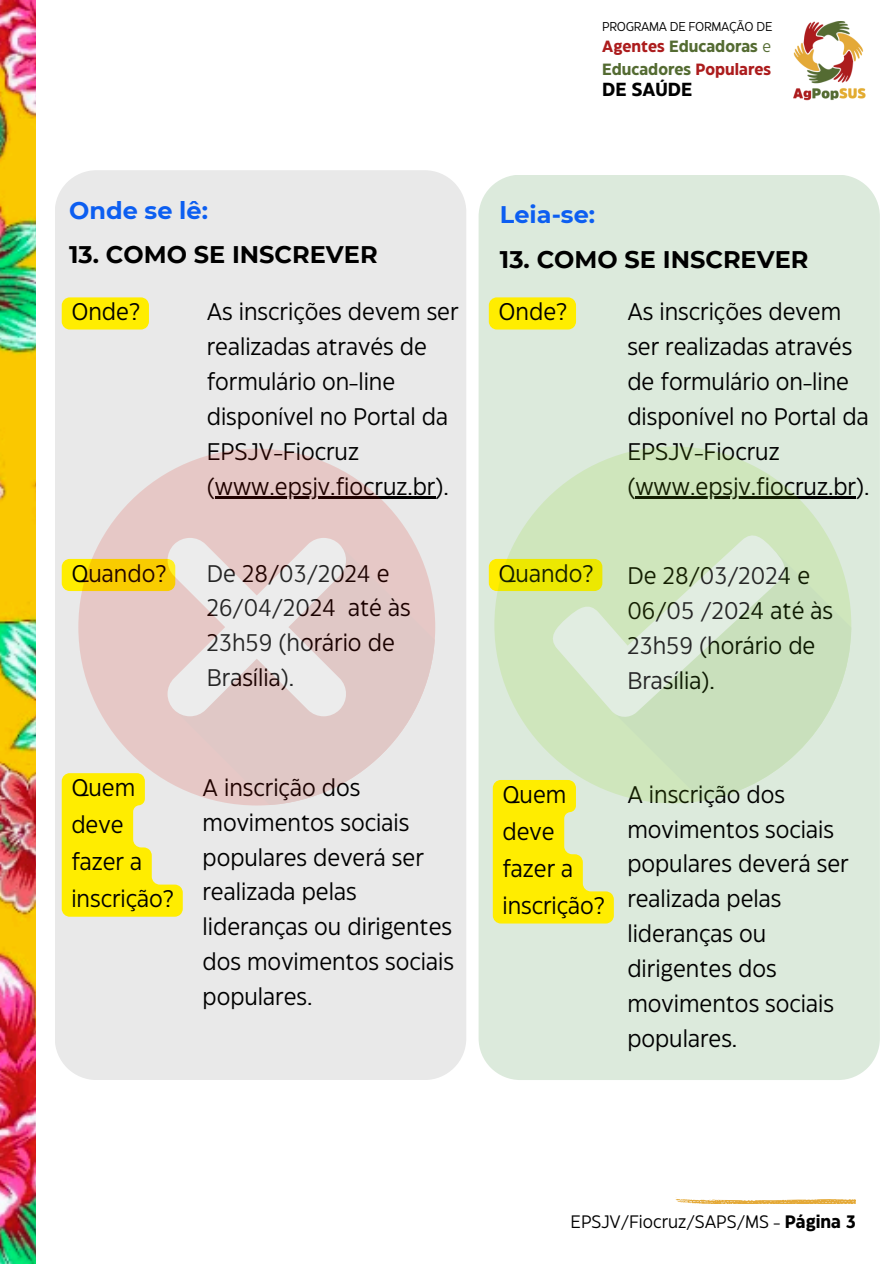
<style>
.page{position:relative;width:894px;height:1264px;background:#fff}
.page>*{position:absolute;margin:0;border:0;box-sizing:border-box;transform-origin:0 0}
.t1{font:24px/34.8px "Eastman Grotesque";color:#000}
.t2{font:700 24px "Montserrat";color:#000}
.t3{font:700 24px "Montserrat";color:#0c5ef1}
.t4{font:700 18.9px "Eastman Grotesque";color:#000}
.t5{font:18px "Eastman Grotesque";color:#000}
.t6{font:700 16.2px/23.7px "Eastman Grotesque";color:#546b32}
.t7{font:12.9px "Eastman Grotesque";letter-spacing:-.025em;color:#000}
.s1{color:#ac1c1d}
.s2{font-weight:400}
.s3{font-weight:700}
</style>
<div class="page">
<img style="left:793px;top:21px;width:72px;height:80px">
<svg style="left:675px;top:1197px;width:180px;height:5px"></svg>
<img style="left:0;top:0;width:36px;height:1263px">
<div style="left:55px;top:170px;width:411px;height:909px;background:#e9e9e9"></div>
<div style="left:478px;top:175px;width:401px;height:905px;background:#dceadc"></div>
<div style="left:62px;top:297px;width:87px;height:32px;background:#ffed00"></div>
<hr style="left:215px;top:497px;width:220px;height:2px;background:#000">
<svg style="left:62px;top:773px;width:121px;height:143px;background:#f9eb39"></svg>
<div style="left:488px;top:297px;width:88px;height:32px;background:#ffed00"></div>
<hr style="left:635px;top:497px;width:220px;height:2px;background:#000">
<svg style="left:488px;top:559px;width:18px;height:32px"></svg>
<svg style="left:492px;top:780px;width:121px;height:143px;background:#f6ec37"></svg>
<div style="left:78px;top:448px;width:357px;height:357px;background:#e6c8c6;border-radius:50%"></div>
<svg style="left:174px;top:544px;width:261px;height:261px"></svg>
<svg style="left:62px;top:538px;width:286px;height:178px"></svg>
<svg style="left:494px;top:446px;width:357px;height:357px;background:#cde3b0"></svg>
<svg style="left:607px;top:545px;width:244px;height:255px;background:#cee3c3"></svg>
<svg style="left:547px;top:530px;width:243px;height:189px;background:#d4e6c1"></svg>
<h3 class="t7" style="left:602px;top:21px;width:172px">PROGRAMA DE FORMAÇÃO DE</h3>
<p class="t6" style="left:602px;top:35px;width:170px"><span class="s1">Agentes</span> Educadoras <span class="s2">e<br></span>Educadores <span class="s1">Populares</span></p>
<h3 class="t4" style="left:602px;top:82px;width:91px">DE SAÚDE</h3>
<p class="t3" style="left:69px;top:195px;width:140px">Onde se lê:</p>
<h6 class="t2" style="left:69px;top:240px;width:310px">13. COMO SE INSCREVER</h6>
<h3 class="t1" style="left:71px;top:296px;width:69px">Onde?</h3>
<p class="t1" style="left:207px;top:296px;width:253px">As inscrições devem ser realizadas através de formulário on-line disponível no Portal da<br>EPSJV-Fiocruz (www.epsjv.fiocruz.br).</p>
<p class="t1" style="left:71px;top:557px;width:96px">Quando?</p>
<p class="t1" style="left:207px;top:557px;width:205px">De 28/03/2024 e<br>26/04/2024 até às<br>23h59 (horário de<br>Brasília).</p>
<h3 class="t1" style="left:71px;top:770px;width:103px;line-height:37.2px">Quem deve fazer a inscrição?</h3>
<h3 class="t1" style="left:202px;top:771px;width:253px">A inscrição dos movimentos sociais populares deverá ser realizada pelas lideranças ou dirigentes dos movimentos sociais populares.</h3>
<h4 class="t3" style="left:500px;top:200px;width:97px">Leia-se:</h4>
<p class="t2" style="left:500px;top:244px;width:310px">13. COMO SE INSCREVER</p>
<h3 class="t1" style="left:498px;top:296px;width:69px">Onde?</h3>
<h2 class="t1" style="left:627px;top:296px;width:244px">As inscrições devem ser realizadas através de formulário on-line disponível no Portal da<br>EPSJV-Fiocruz (www.epsjv.fiocruz.br).</h2>
<h1 class="t1" style="left:498px;top:557px;width:96px">Quando?</h1>
<h1 class="t1" style="left:627px;top:559px;width:207px">De 28/03/2024 e<br>06/05 /2024 até às<br>23h59 (horário de<br>Brasília).</h1>
<p class="t1" style="left:502px;top:777px;width:103px;line-height:37.2px">Quem deve fazer a inscrição?</p>
<h3 class="t1" style="left:627px;top:778px;width:223px">A inscrição dos movimentos sociais populares deverá ser realizada pelas lideranças ou dirigentes dos movimentos sociais populares.</h3>
<p class="t5" style="left:570px;top:1214px;width:287px">EPSJV/Fiocruz/SAPS/MS - <span class="s3">Página 3</span></p>
</div>
